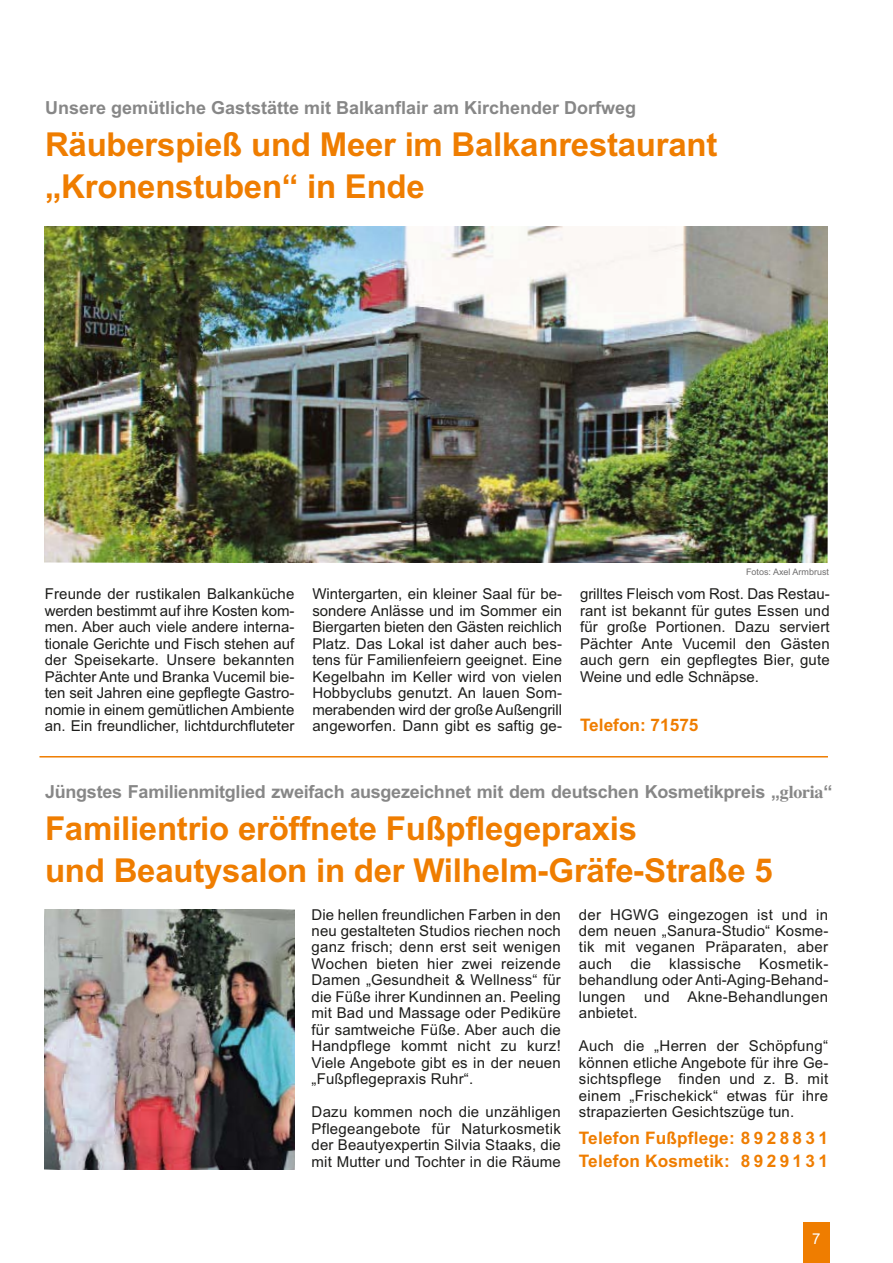
<style>
.page{position:relative;width:893px;height:1263px;background:#fff}
.page>*{position:absolute;margin:0;border:0;box-sizing:border-box;transform-origin:0 0}
.t1{font:700 33px/42px "Arial";letter-spacing:-.005em;color:#ef7d00}
.t2{font:700 18px "Arial";letter-spacing:-.015em;color:#878787}
.t3{font:700 17.25px/22.5px "Arial";letter-spacing:.01em;color:#ef7d00}
.t4{font:15px/16.5px "Arial";letter-spacing:.01em;color:#1d1d1b;text-align:justify}
.t5{font:15px "Arial";color:#fff}
.t6{font:9px "Arial";color:#706f6f}
.s1{font-family:"Times"}
</style>
<div class="page">
<img style="left:44px;top:226px;width:783px;height:336px">
<div style="left:803px;top:1222px;width:27px;height:41px;background:#ef7d00"></div>
<hr style="left:39px;top:756px;width:789px;height:2px;background:#ef7d00">
<img style="left:44px;top:910px;width:251px;height:259px">
<p class="t2" style="left:45px;top:101px;width:592px">Unsere gemütliche Gaststätte mit Balkanflair am Kirchender Dorfweg</p>
<h1 class="t1" style="left:45px;top:127px;width:674px">Räuberspieß und Meer im Balkanrestaurant „Kronenstuben“ in Ende</h1>
<p class="t6" style="left:746px;top:569px;width:84px">Fotos: Axel Armbrust</p>
<p class="t4" style="left:45px;top:587px;width:251px">Freunde der rustikalen Balkanküche werden bestimmt auf ihre Kosten kom&shy;men. Aber auch viele andere interna&shy;tionale Gerichte und Fisch stehen auf der Speisekarte. Unsere bekannten Pächter Ante und Branka Vucemil bie&shy;ten seit Jahren eine gepflegte Gastro&shy;nomie in einem gemütlichen Ambiente an. Ein freundlicher, lichtdurchfluteter</p>
<p class="t4" style="left:312px;top:587px;width:251px">Wintergarten, ein kleiner Saal für be&shy;sondere Anlässe und im Sommer ein Biergarten bieten den Gästen reichlich Platz. Das Lokal ist daher auch bes&shy;tens für Familienfeiern geeignet. Eine Kegelbahn im Keller wird von vielen Hobbyclubs genutzt. An lauen Som&shy;merabenden wird der große Außengrill angeworfen. Dann gibt es saftig ge-</p>
<p class="t4" style="left:580px;top:587px;width:251px">grilltes Fleisch vom Rost. Das Restau&shy;rant ist bekannt für gutes Essen und für große Portionen. Dazu serviert Pächter Ante Vucemil den Gästen auch gern ein gepflegtes Bier, gute Weine und edle Schnäpse.</p>
<p class="t3" style="left:580px;top:716px;width:120px">Telefon: 71575</p>
<p class="t2" style="left:45px;top:785px;width:789px">Jüngstes Familienmitglied zweifach ausgezeichnet mit dem deutschen Kosmetikpreis „<span class="s1">gloria</span>“</p>
<h1 class="t1" style="left:45px;top:811px;width:729px">Familientrio eröffnete Fußpflegepraxis<br>und Beautysalon in der Wilhelm-Gräfe-Straße 5</h1>
<p class="t4" style="left:311px;top:907px;width:251px">Die hellen freundlichen Farben in den neu gestalteten Studios riechen noch ganz frisch; denn erst seit wenigen Wochen bieten hier zwei reizende Damen „Gesundheit &amp; Wellness“ für die Füße ihrer Kundinnen an. Peeling mit Bad und Massage oder Pediküre für samtweiche Füße. Aber auch die Handpflege kommt nicht zu kurz!<br>Viele Angebote gibt es in der neuen „Fußpflegepraxis Ruhr“.</p>
<p class="t4" style="left:312px;top:1105px;width:251px">Dazu kommen noch die unzähligen Pflegeangebote für Naturkosmetik der Beautyexpertin Silvia Staaks, die mit Mutter und Tochter in die Räume</p>
<p class="t4" style="left:579px;top:907px;width:251px">der HGWG eingezogen ist und in dem neuen „Sanura-Studio“ Kosme&shy;tik mit veganen Präparaten, aber auch die klassische Kosmetik - behandlung oder Anti-Aging-Behand&shy;lungen und Akne-Behandlungen anbietet.</p>
<p class="t4" style="left:579px;top:1039px;width:251px">Auch die „Herren der Schöpfung“ können etliche Angebote für ihre Ge&shy;sichtspflege finden und z. B. mit einem „Frischekick“ etwas für ihre strapazierten Gesichtszüge tun.</p>
<p class="t3" style="left:579px;top:1129px;width:251px">Telefon Fußpflege: 8 9 2 8 8 3 1<br>Telefon Kosmetik: 8 9 2 9 1 3 1</p>
<p class="t5" style="left:812px;top:1233px;width:10px">7</p>
</div>
